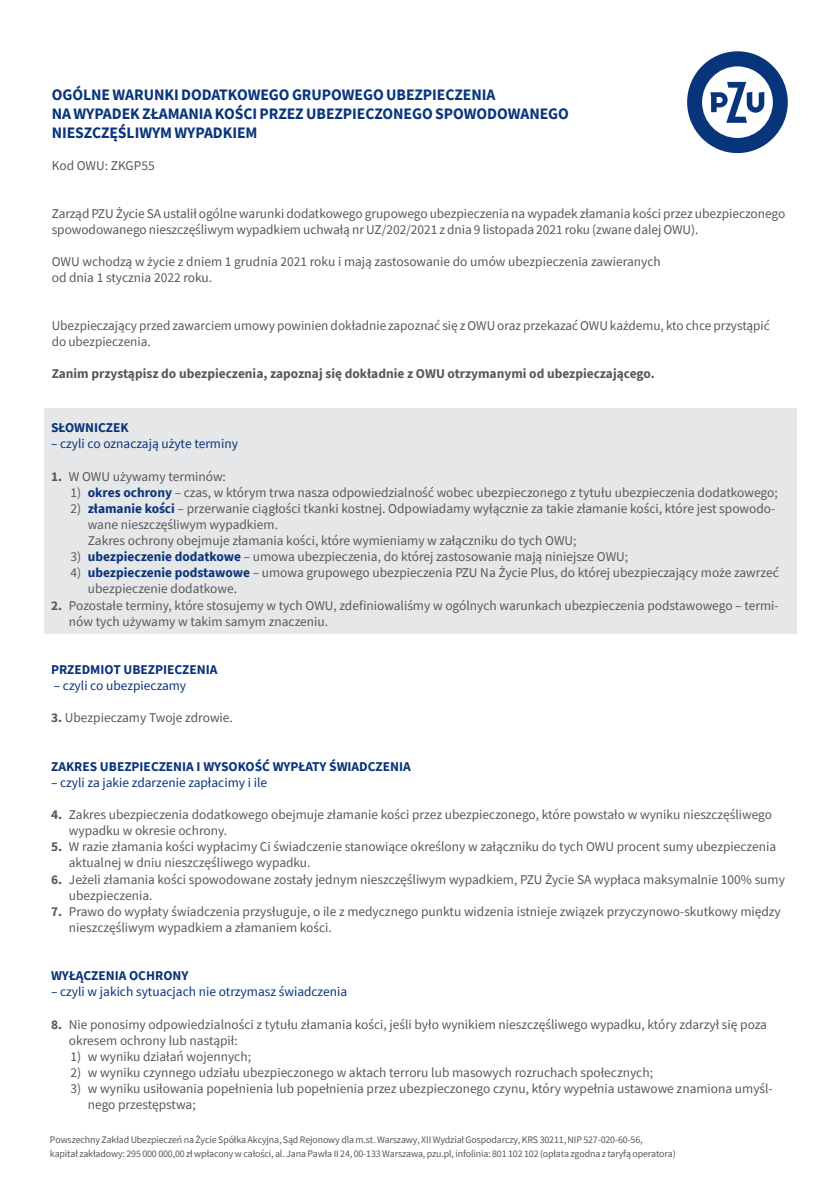
<style>
.page{position:relative;width:840px;height:1191px;background:#fff}
.page>*{position:absolute;margin:0;border:0;box-sizing:border-box;transform-origin:0 0}
.t1{font:700 16px/19.2px "Source Sans Pro";letter-spacing:-.005em;color:#08347b}
._1_Treść_normal_I_st{font:13.4px/16.2px "Source Sans Pro";color:#57585a}
._2_II_st_1cyfra_pod{font:13.4px/16.2px "Source Sans Pro";color:#57585a}
._02-rozwiniecie{font:13.4px "Source Sans Pro";color:#08347b}
._01_ROZDZIAŁ{font:700 13.4px "Source Sans Pro";color:#08347b}
.t2{font:700 13.4px "Source Sans Pro";color:#57585a}
._4_III_st_pod_1_cyfr{font:13.4px "Source Sans Pro";color:#57585a}
.t3{font:10px/14px "Source Sans Pro";letter-spacing:-.015em;color:#57585a}
.s1{font-weight:700}
.s2{font-weight:700;color:#08347b}
</style>
<div class="page">
<svg style="left:687px;top:51px;width:100px;height:102px"></svg>
<div style="left:44px;top:408px;width:751px;height:225px;background:#e6e7e9"></div>
<p class="t1" style="left:52px;top:84px;width:518px">OGÓLNE WARUNKI DODATKOWEGO GRUPOWEGO UBEZPIECZENIA<br>NA WYPADEK ZŁAMANIA KOŚCI PRZEZ UBEZPIECZONEGO SPOWODOWANEGO<br>NIESZCZĘŚLIWYM WYPADKIEM</p>
<p class="_1_Treść_normal_I_st" style="left:52px;top:157px;width:104px">Kod OWU: ZKGP55</p>
<p class="_1_Treść_normal_I_st" style="left:52px;top:205px;width:734px">Zarząd PZU Życie SA ustalił ogólne warunki dodatkowego grupowego ubezpieczenia na wypadek złamania kości przez ubezpieczonego spowodowanego nieszczęśliwym wypadkiem uchwałą nr UZ/202/2021 z dnia 9 listopada 2021 roku (zwane dalej OWU).</p>
<p class="_1_Treść_normal_I_st" style="left:52px;top:253px;width:610px">OWU wchodzą w życie z dniem 1 grudnia 2021 roku i mają zastosowanie do umów ubezpieczenia zawieranych od dnia 1 stycznia 2022 roku.</p>
<p class="_1_Treść_normal_I_st" style="left:52px;top:317px;width:719px">Ubezpieczający przed zawarciem umowy powinien dokładnie zapoznać się z OWU oraz przekazać OWU każdemu, kto chce przystąpić do ubezpieczenia.</p>
<p class="t2" style="left:52px;top:364px;width:604px">Zanim przystąpisz do ubezpieczenia, zapoznaj się dokładnie z OWU otrzymanymi od ubezpieczającego.</p>
<p class="_01_ROZDZIAŁ" style="left:51px;top:419px;width:79px">SŁOWNICZEK</p>
<p class="_02-rozwiniecie" style="left:51px;top:435px;width:188px">– czyli co oznaczają użyte terminy</p>
<p class="_1_Treść_normal_I_st" style="left:51px;top:468px;width:176px"><span class="s1">1.</span> W OWU używamy terminów:</p>
<p class="_2_II_st_1cyfra_pod" style="left:70px;top:484px;width:708px">1) <span class="s2">okres ochrony</span> – czas, w którym trwa nasza odpowiedzialność wobec ubezpieczonego z tytułu ubezpieczenia dodatkowego;</p>
<p class="_2_II_st_1cyfra_pod" style="left:88px;top:500px;width:688px;text-indent:-17px">2) <span class="s2">złamanie kości</span> – przerwanie ciągłości tkanki kostnej. Odpowiadamy wyłącznie za takie złamanie kości, które jest spowodo&shy;wane nieszczęśliwym wypadkiem.</p>
<p class="_4_III_st_pod_1_cyfr" style="left:88px;top:532px;width:490px">Zakres ochrony obejmuje złamania kości, które wymieniamy w załączniku do tych OWU;</p>
<p class="_2_II_st_1cyfra_pod" style="left:70px;top:548px;width:559px">3) <span class="s2">ubezpieczenie dodatkowe</span> – umowa ubezpieczenia, do której zastosowanie mają niniejsze OWU;</p>
<p class="_2_II_st_1cyfra_pod" style="left:88px;top:564px;width:692px;text-indent:-17px">4) <span class="s2">ubezpieczenie podstawowe</span> – umowa grupowego ubezpieczenia PZU Na Życie Plus, do której ubezpieczający może zawrzeć ubezpieczenie dodatkowe.</p>
<p class="_1_Treść_normal_I_st" style="left:69px;top:597px;width:710px;text-indent:-18px"><span class="s1">2.</span> Pozostałe terminy, które stosujemy w tych OWU, zdefiniowaliśmy w ogólnych warunkach ubezpieczenia podstawowego – termi&shy;nów tych używamy w takim samym znaczeniu.</p>
<p class="_01_ROZDZIAŁ" style="left:51px;top:660px;width:168px">PRZEDMIOT UBEZPIECZENIA</p>
<p class="_02-rozwiniecie" style="left:54px;top:677px;width:134px">– czyli co ubezpieczamy</p>
<p class="_1_Treść_normal_I_st" style="left:51px;top:709px;width:183px"><span class="s1">3.</span> Ubezpieczamy Twoje zdrowie.</p>
<p class="_01_ROZDZIAŁ" style="left:51px;top:757px;width:361px">ZAKRES UBEZPIECZENIA I WYSOKOŚĆ WYPŁATY ŚWIADCZENIA</p>
<p class="_02-rozwiniecie" style="left:51px;top:774px;width:217px">– czyli za jakie zdarzenie zapłacimy i ile</p>
<p class="_1_Treść_normal_I_st" style="left:69px;top:806px;width:704px;text-indent:-18px"><span class="s1">4.</span> Zakres ubezpieczenia dodatkowego obejmuje złamanie kości przez ubezpieczonego, które powstało w wyniku nieszczęśliwego wypadku w okresie ochrony.</p>
<p class="_1_Treść_normal_I_st" style="left:69px;top:838px;width:708px;text-indent:-18px"><span class="s1">5.</span> W razie złamania kości wypłacimy Ci świadczenie stanowiące określony w załączniku do tych OWU procent sumy ubezpieczenia aktualnej w dniu nieszczęśliwego wypadku.</p>
<p class="_1_Treść_normal_I_st" style="left:69px;top:871px;width:717px;text-indent:-18px"><span class="s1">6.</span> Jeżeli złamania kości spowodowane zostały jednym nieszczęśliwym wypadkiem, PZU Życie SA wypłaca maksymalnie 100% sumy ubezpieczenia.</p>
<p class="_1_Treść_normal_I_st" style="left:69px;top:903px;width:713px;text-indent:-18px"><span class="s1">7.</span> Prawo do wypłaty świadczenia przysługuje, o ile z medycznego punktu widzenia istnieje związek przyczynowo-skutkowy między nieszczęśliwym wypadkiem a złamaniem kości.</p>
<p class="_01_ROZDZIAŁ" style="left:51px;top:966px;width:139px">WYŁĄCZENIA OCHRONY</p>
<p class="_02-rozwiniecie" style="left:51px;top:983px;width:297px">– czyli w jakich sytuacjach nie otrzymasz świadczenia</p>
<p class="_1_Treść_normal_I_st" style="left:69px;top:1016px;width:699px;text-indent:-18px"><span class="s1">8.</span> Nie ponosimy odpowiedzialności z tytułu złamania kości, jeśli było wynikiem nieszczęśliwego wypadku, który zdarzył się poza okresem ochrony lub nastąpił:</p>
<p class="_2_II_st_1cyfra_pod" style="left:70px;top:1048px;width:182px">1) w wyniku działań wojennych;</p>
<p class="_2_II_st_1cyfra_pod" style="left:70px;top:1064px;width:584px">2) w wyniku czynnego udziału ubezpieczonego w aktach terroru lub masowych rozruchach społecznych;</p>
<p class="_2_II_st_1cyfra_pod" style="left:88px;top:1080px;width:686px;text-indent:-17px">3) w wyniku usiłowania popełnienia lub popełnienia przez ubezpieczonego czynu, który wypełnia ustawowe znamiona umyśl&shy;nego przestępstwa;</p>
<p class="t3" style="left:50px;top:1132px;width:627px">Powszechny Zakład Ubezpieczeń na Życie Spółka Akcyjna, Sąd Rejonowy dla m.st. Warszawy, XII Wydział Gospodarczy, KRS 30211, NIP 527-020-60-56,<br>kapitał zakładowy: 295 000 000,00 zł wpłacony w całości, al. Jana Pawła II 24, 00-133 Warszawa, pzu.pl, infolinia: 801 102 102 (opłata zgodna z taryfą operatora)</p>
</div>
